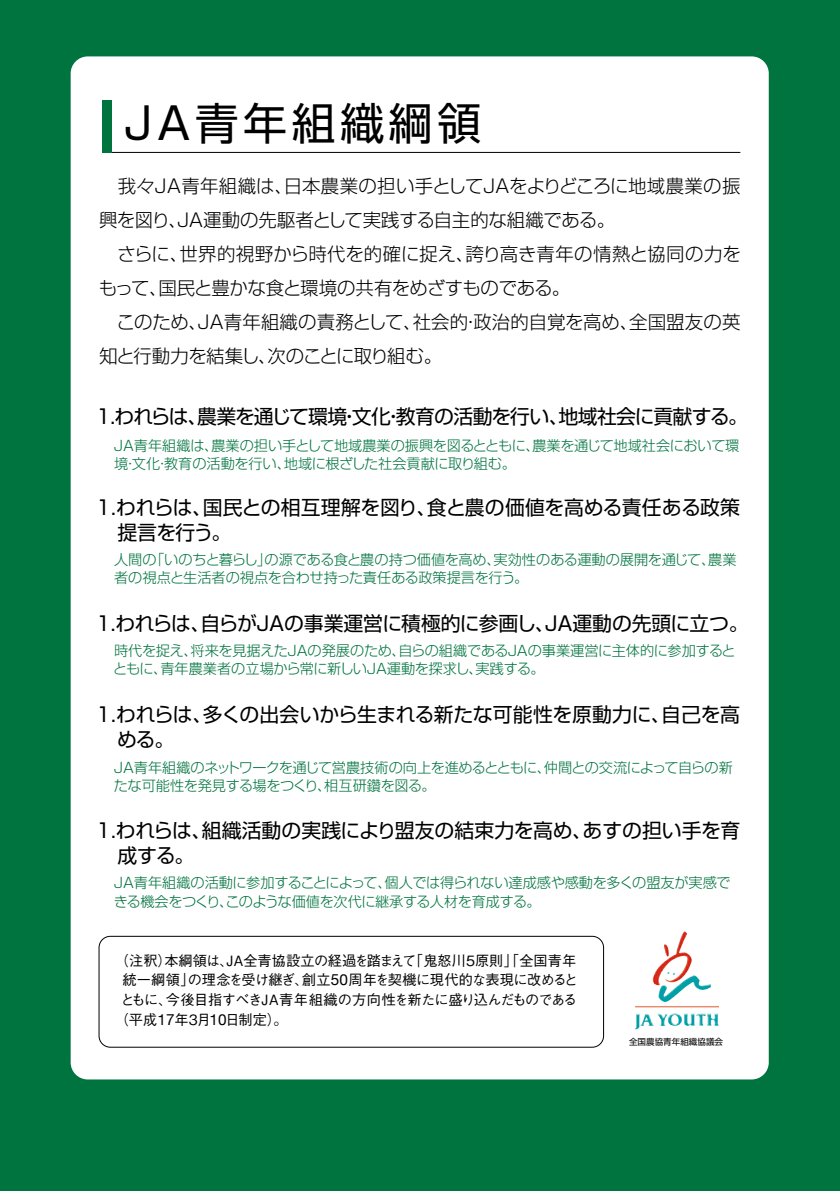
<style>
.page{position:relative;width:840px;height:1191px;background:#fff}
.page>*{position:absolute;margin:0;border:0;box-sizing:border-box;transform-origin:0 0}
.t1{font:44px "Shin Go Pro";letter-spacing:.1em;color:#000}
.t2{font:19.8px/25.6px "Shin Go Pro";letter-spacing:-.025em;color:#000}
.t3{font:19.8px/25.6px "Shin Go Pro";letter-spacing:-.005em;color:#000}
.t4{font:300 18.4px/34px "Shin Go Pro";letter-spacing:-.015em;color:#000}
.t5{font:300 14.2px/18.4px "Shin Go Pro";letter-spacing:-.03em;color:#00743f}
.t6{font:300 14.2px/18.4px "Shin Go Pro";letter-spacing:-.01em;color:#00743f}
.t7{font:500 14.2px "Gothic BBB Pro";letter-spacing:-.035em;color:#000}
.t8{font:500 14.2px "Gothic BBB Pro";color:#000}
.t9{font:500 14.2px "Gothic BBB Pro";letter-spacing:-.065em;color:#000}
.t10{font:8.6px "Shin Go Pro";color:#000}
.s1{font-family:"Helvetica Neue";font-weight:400;font-size:15.4px}
</style>
<div class="page">
<div style="left:0;top:0;width:839px;height:1191px;background:#00743f"></div>
<div style="left:71px;top:56px;width:697px;height:1023px;background:#fff;border-radius:17px"></div>
<hr style="left:102px;top:152px;width:638px;height:1px;background:#000">
<div style="left:99px;top:936px;width:504px;height:111px;border:1px solid #000;border-radius:11px"></div>
<div style="left:102px;top:100px;width:10px;height:52px;background:#00743f"></div>
<img style="left:635px;top:931px;width:83px;height:95px">
<hr style="left:839px;top:1111px;width:1px;height:80px;background:#00743f">
<h1 class="t1" style="left:117px;top:87px;width:366px">ＪＡ青年組織綱領</h1>
<p class="t4" style="left:99px;top:166px;width:643px">　我々ＪＡ青年組織は、日本農業の担い手としてＪＡをよりどころに地域農業の振興を図り、ＪＡ運動の先駆者として実践する自主的な組織である。<br>　さらに、世界的視野から時代を的確に捉え、誇り高き青年の情熱と協同の力をもって、国民と豊かな食と環境の共有をめざすものである。<br>　このため、ＪＡ青年組織の責務として、社会的・政治的自覚を高め、全国盟友の英知と行動力を結集し、次のことに取り組む。</p>
<h2 class="t2" style="left:94px;top:401px;width:655px">１．われらは、農業を通じて環境・文化・教育の活動を行い、地域社会に貢献する。</h2>
<p class="t5" style="left:111px;top:434px;width:629px">ＪＡ青年組織は、農業の担い手として地域農業の振興を図るとともに、農業を通じて地域社会において環境・文化・教育の活動を行い、地域に根ざした社会貢献に取り組む。</p>
<h2 class="t2" style="left:117px;top:492px;width:623px;text-indent:-24px">１．われらは、国民との相互理解を図り、食と農の価値を高める責任ある政策提言を行う。</h2>
<p class="t6" style="left:114px;top:548px;width:623px">人間の「いのちと暮らし」の源である食と農の持つ価値を高め、実効性のある運動の展開を通じて、農業者の視点と生活者の視点を合わせ持った責任ある政策提言を行う。</p>
<h2 class="t2" style="left:94px;top:608px;width:656px">１．われらは、自らがＪＡの事業運営に積極的に参画し、ＪＡ運動の先頭に立つ。</h2>
<p class="t5" style="left:113px;top:639px;width:623px">時代を捉え、将来を見据えたＪＡの発展のため、自らの組織であるＪＡの事業運営に主体的に参加するとともに、青年農業者の立場から常に新しいＪＡ運動を探求し、実践する。</p>
<h2 class="t2" style="left:117px;top:699px;width:624px;text-indent:-23px">１．われらは、多くの出会いから生まれる新たな可能性を原動力に、自己を高める。</h2>
<p class="t5" style="left:111px;top:756px;width:622px">ＪＡ青年組織のネットワークを通じて営農技術の向上を進めるとともに、仲間との交流によって自らの新たな可能性を発見する場をつくり、相互研鑽を図る。</p>
<h2 class="t3" style="left:117px;top:815px;width:624px;text-indent:-24px">１．われらは、組織活動の実践により盟友の結束力を高め、あすの担い手を育成する。</h2>
<p class="t5" style="left:111px;top:872px;width:620px">ＪＡ青年組織の活動に参加することによって、個人では得られない達成感や感動を多くの盟友が実感できる機会をつくり、このような価値を次代に継承する人材を育成する。</p>
<p class="t8" style="left:115px;top:948px;width:462px">（注釈）本綱領は、ＪＡ全青協設立の経過を踏まえて「鬼怒川５原則」「全国青年</p>
<p class="t7" style="left:122px;top:968px;width:457px">統一綱領」の理念を受け継ぎ、創立<span class="s1">50</span>周年を契機に現代的な表現に改めると</p>
<p class="t9" style="left:120px;top:988px;width:458px">ともに、今後目指すべきＪＡ青年組織の方向性を新たに盛り込んだものである</p>
<p class="t7" style="left:115px;top:1008px;width:174px">（平成<span class="s1">17</span>年３月<span class="s1">10</span>日制定）。</p>
<p class="t10" style="left:628px;top:1035px;width:95px">全国農協青年組織協議会</p>
</div>
